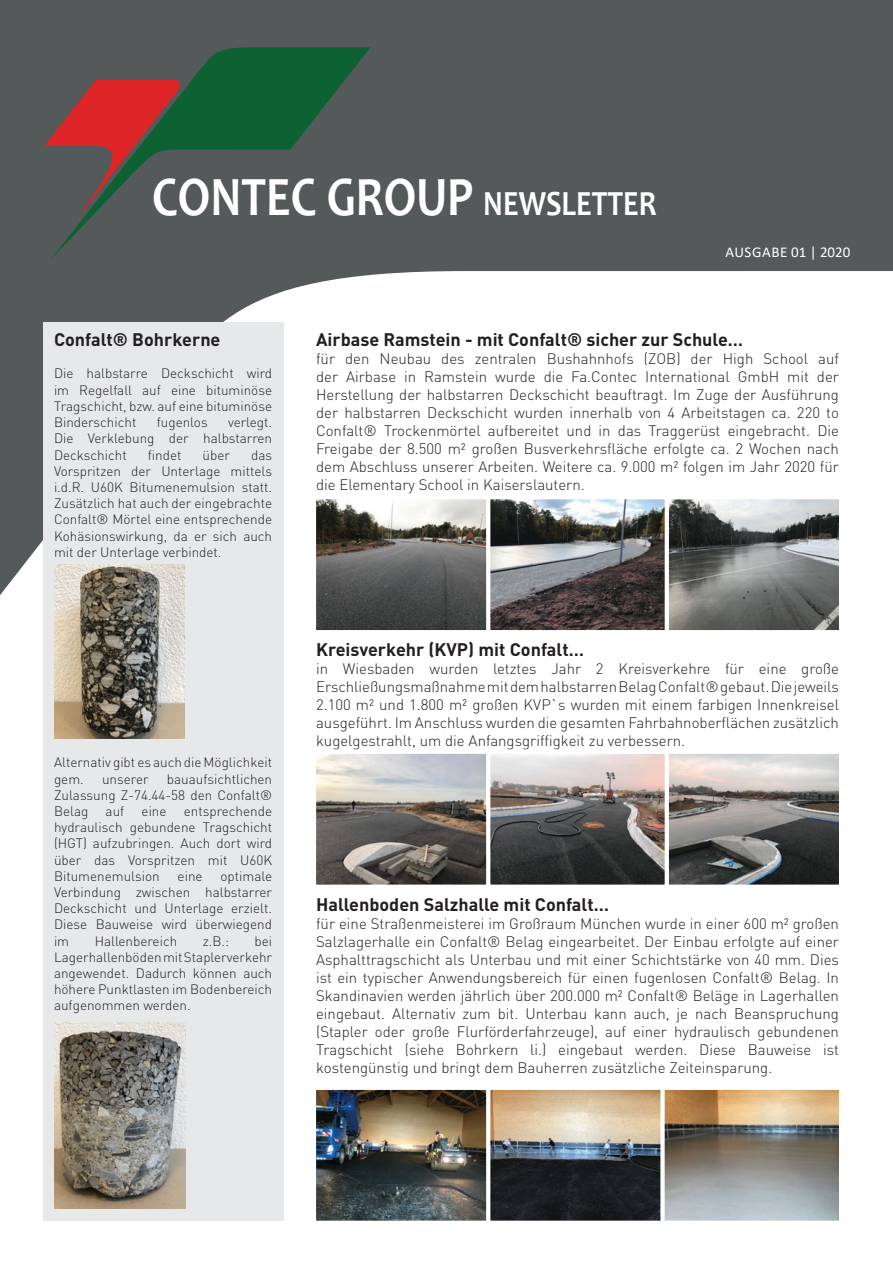
<style>
.page{position:relative;width:893px;height:1263px;background:#54595a}
.page>*{position:absolute;margin:0;border:0;box-sizing:border-box;transform-origin:0 0}
.t1{font:700 55.8px "Candara";color:#fff;scale:.84 1}
.t2{font:700 18px "DIN Pro";color:#231f20}
.t3{font:300 15px/18px "DIN Pro";color:#231f20;text-align:justify}
.t4{font:15px "Calibri";letter-spacing:.03em;color:#fff}
.t5{font:300 13.5px/16.2px "DIN Pro";color:#231f20;text-align:justify}
.s1{font-size:35.55px}
</style>
<div class="page">
<div style="left:0;top:271px;width:893px;height:992px;background:#fff"></div>
<div style="left:43px;top:322px;width:240px;height:898px;background:#e6e8ea"></div>
<svg style="left:51px;top:47px;width:319px;height:212px"></svg>
<svg style="left:44px;top:79px;width:139px;height:140px"></svg>
<img style="left:54px;top:564px;width:131px;height:175px">
<img style="left:54px;top:1023px;width:132px;height:186px">
<svg style="left:310px;top:493px;width:535px;height:143px;background:#80807f"></svg>
<svg style="left:310px;top:747px;width:535px;height:144px;background:#918e8c"></svg>
<img style="left:310px;top:1083px;width:535px;height:144px">
<h1 class="t1" style="left:152px;top:162px;width:602px">CONTEC GROUP <span class="s1">NEWSLETTER</span></h1>
<p class="t4" style="left:725px;top:242px;width:127px">AUSGABE 01 | 2020</p>
<p class="t2" style="left:54px;top:327px;width:168px">Confalt® Bohrkerne</p>
<p class="t5" style="left:54px;top:365px;width:220px">Die halbstarre Deckschicht wird im Regelfall auf eine bituminöse Tragschicht, bzw. auf eine bituminöse Binderschicht</p>
<p class="t5" style="left:54px;top:414px;width:220px;text-indent:174px">verlegt.<br>Die Verklebung der halbstarren Deckschicht</p>
<p class="t5" style="left:157px;top:414px;width:52px">fugenlos</p>
<p class="t5" style="left:54px;top:446px;width:220px;text-indent:197px">das Vorspritzen der Unterlage mittels i.d.R. U60K Bitumenemulsion statt.<br>Zusätzlich hat auch der eingebrachte Confalt® Mörtel eine entsprechende Kohäsionswirkung, da er sich auch mit der Unterlage verbindet.</p>
<p class="t5" style="left:148px;top:446px;width:35px">findet</p>
<p class="t5" style="left:203px;top:446px;width:29px">über</p>
<p class="t5" style="left:54px;top:754px;width:220px">Alternativ gibt es auch die Möglichkeit gem.</p>
<p class="t5" style="left:54px;top:770px;width:220px;text-indent:113px">bauaufsichtlichen Zulassung Z-74.44-58 den Confalt® Belag</p>
<p class="t5" style="left:102px;top:770px;width:48px">unserer</p>
<p class="t5" style="left:54px;top:802px;width:220px;text-indent:130px">entsprechende hydraulisch gebundene Tragschicht (HGT) aufzubringen. Auch dort wird über das Vorspritzen mit U60K Bitumenemulsion</p>
<p class="t5" style="left:106px;top:802px;width:20px">auf</p>
<p class="t5" style="left:142px;top:802px;width:26px">eine</p>
<p class="t5" style="left:54px;top:867px;width:220px;text-indent:167px">optimale Verbindung zwischen halbstarrer Deckschicht und Unterlage erzielt.<br>Diese Bauweise wird überwiegend im</p>
<p class="t5" style="left:178px;top:867px;width:26px">eine</p>
<p class="t5" style="left:54px;top:932px;width:220px;text-indent:200px">bei Lagerhallenböden mit Staplerverkehr angewendet. Dadurch können auch höhere Punktlasten im Bodenbereich aufgenommen werden.</p>
<p class="t5" style="left:95px;top:932px;width:84px">Hallenbereich</p>
<p class="t5" style="left:203px;top:932px;width:28px">z.B.:</p>
<p class="t2" style="left:316px;top:327px;width:428px">Airbase Ramstein - mit Confalt® sicher zur Schule…</p>
<p class="t3" style="left:316px;top:349px;width:524px">für den Neubau des zentralen Bushahnhofs (ZOB) der High School auf der Airbase in Ramstein wurde die Fa.Contec International GmbH mit der Herstellung der halbstarren Deckschicht beauftragt. Im Zuge der Ausführung der halbstarren Deckschicht wurden innerhalb von 4 Arbeitstagen ca. 220 to Confalt® Trockenmörtel aufbereitet und in das Traggerüst eingebracht. Die Freigabe der 8.500 m² großen Busverkehrsfläche erfolgte ca. 2 Wochen nach dem Abschluss unserer Arbeiten. Weitere ca. 9.000 m² folgen im Jahr 2020 für die Elementary School in Kaiserslautern.</p>
<p class="t2" style="left:316px;top:637px;width:269px">Kreisverkehr (KVP) mit Confalt…</p>
<p class="t3" style="left:316px;top:659px;width:524px">in Wiesbaden wurden letztes Jahr 2 Kreisverkehre für eine große Erschließungsmaßnahme mit dem halbstarren Belag Confalt® gebaut. Die jeweils 2.100 m² und 1.800 m² großen KVP`s wurden mit einem farbigen Innenkreisel ausgeführt. Im Anschluss wurden die gesamten Fahrbahnoberflächen zusätzlich kugelgestrahlt, um die Anfangsgriffigkeit zu verbessern.</p>
<p class="t2" style="left:316px;top:893px;width:294px">Hallenboden Salzhalle mit Confalt…</p>
<p class="t3" style="left:316px;top:914px;width:524px">für eine Straßenmeisterei im Großraum München wurde in einer 600 m² großen Salzlagerhalle ein Confalt® Belag eingearbeitet. Der Einbau erfolgte auf einer Asphalttragschicht als Unterbau und mit einer Schichtstärke von 40 mm. Dies ist ein typischer Anwendungsbereich für einen fugenlosen Confalt® Belag. In Skandinavien werden jährlich über 200.000 m² Confalt® Beläge in Lagerhallen eingebaut. Alternativ zum bit. Unterbau kann auch, je nach Beanspruchung (Stapler oder große Flurförderfahrzeuge), auf einer hydraulisch gebundenen Tragschicht (siehe Bohrkern li.) eingebaut werden. Diese Bauweise ist kostengünstig und bringt dem Bauherren zusätzliche Zeiteinsparung.</p>
</div>
